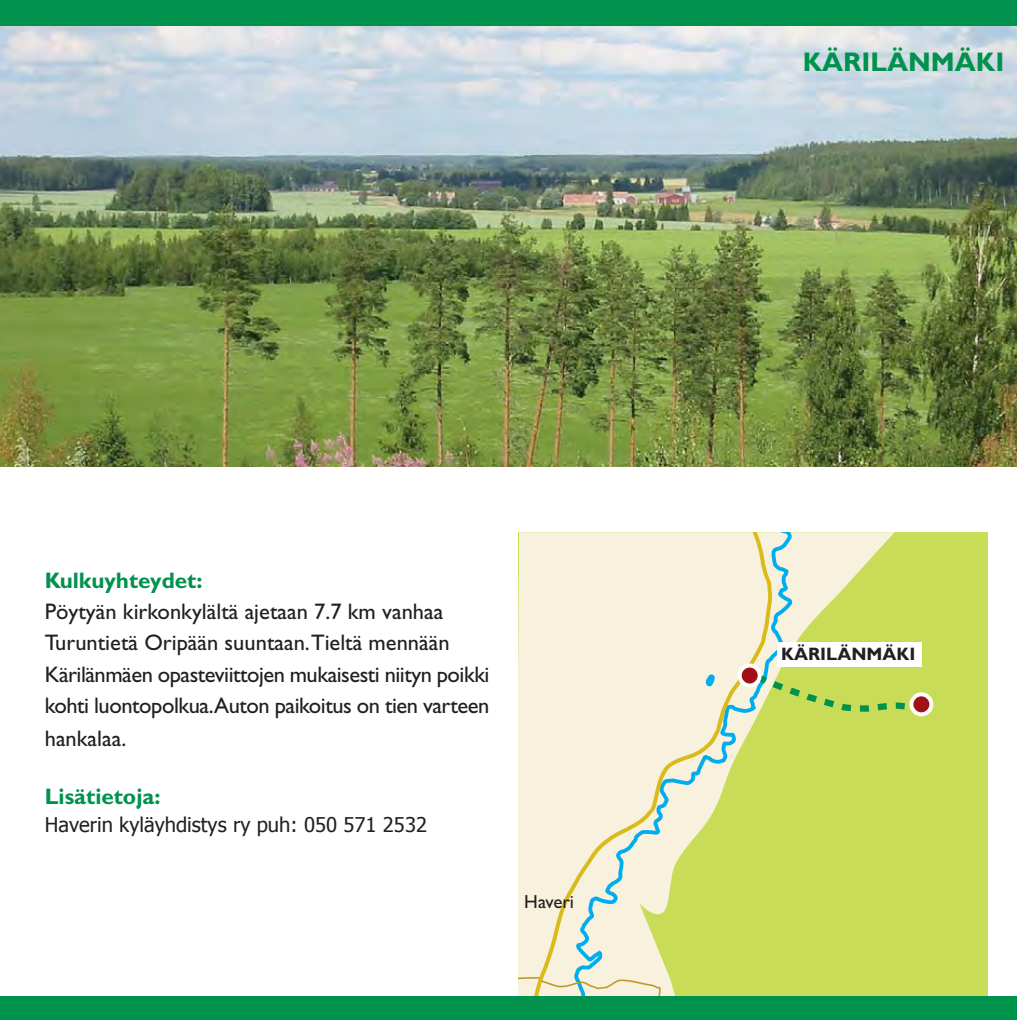
<style>
.page{position:relative;width:1017px;height:1020px;background:#fff}
.page>*{position:absolute;margin:0;border:0;box-sizing:border-box;transform-origin:0 0}
.t1{font:700 27px "Gill Sans";color:#00924d}
.t2{font:22.5px/31.7px "Gill Sans";letter-spacing:-.02em;color:#231f20}
.t3{font:700 22.5px "Gill Sans";color:#00924d}
.t4{font:20.25px "Tahoma";color:#231f20}
.t5{font:18.9px "Gill Sans";color:#231f20}
.t6{font:700 18px "Gill Sans";color:#231f20}
</style>
<div class="page">
<img style="left:0;top:26px;width:1017px;height:440px">
<div style="left:519px;top:532px;width:469px;height:464px;background:#c9dc58"></div>
<svg style="left:519px;top:532px;width:376px;height:444px"></svg>
<svg style="left:774px;top:532px;width:20px;height:444px"></svg>
<svg style="left:527px;top:532px;width:247px;height:463px"></svg>
<svg style="left:519px;top:976px;width:142px;height:19px;background:#ebe5c8"></svg>
<svg style="left:749px;top:668px;width:181px;height:46px"></svg>
<svg style="left:706px;top:674px;width:9px;height:12px"></svg>
<div style="left:777px;top:642px;width:145px;height:24px;background:#fff"></div>
<div style="left:738px;top:663px;width:24px;height:24px;background:#a01014;border:4px solid #fff;border-radius:50%"></div>
<div style="left:909px;top:692px;width:24px;height:24px;background:#a01014;border:4px solid #fff;border-radius:50%"></div>
<div style="left:0;top:995px;width:1017px;height:24px;background:#00924d"></div>
<div style="left:0;top:0;width:1017px;height:26px;background:#00924d"></div>
<p class="t3" style="left:45px;top:572px;width:159px">Kulkuyhteydet:</p>
<p class="t2" style="left:45px;top:597px;width:446px">Pöytyän kirkonkylältä ajetaan 7.7 km vanhaa Turuntietä Oripään suuntaan.Tieltä mennään Kärilänmäen opasteviittojen mukaisesti niityn poikki kohti luontopolkua.Auton paikoitus on tien varteen hankalaa.</p>
<p class="t3" style="left:45px;top:788px;width:117px">Lisätietoja:</p>
<p class="t4" style="left:45px;top:810px;width:384px">Haverin kyläyhdistys ry puh: 050 571 2532</p>
<p class="t5" style="left:524px;top:894px;width:51px">Haveri</p>
<p class="t1" style="left:803px;top:53px;width:203px">KÄRILÄNMÄKI</p>
<p class="t6" style="left:781px;top:647px;width:136px">KÄRILÄNMÄKI</p>
</div>
